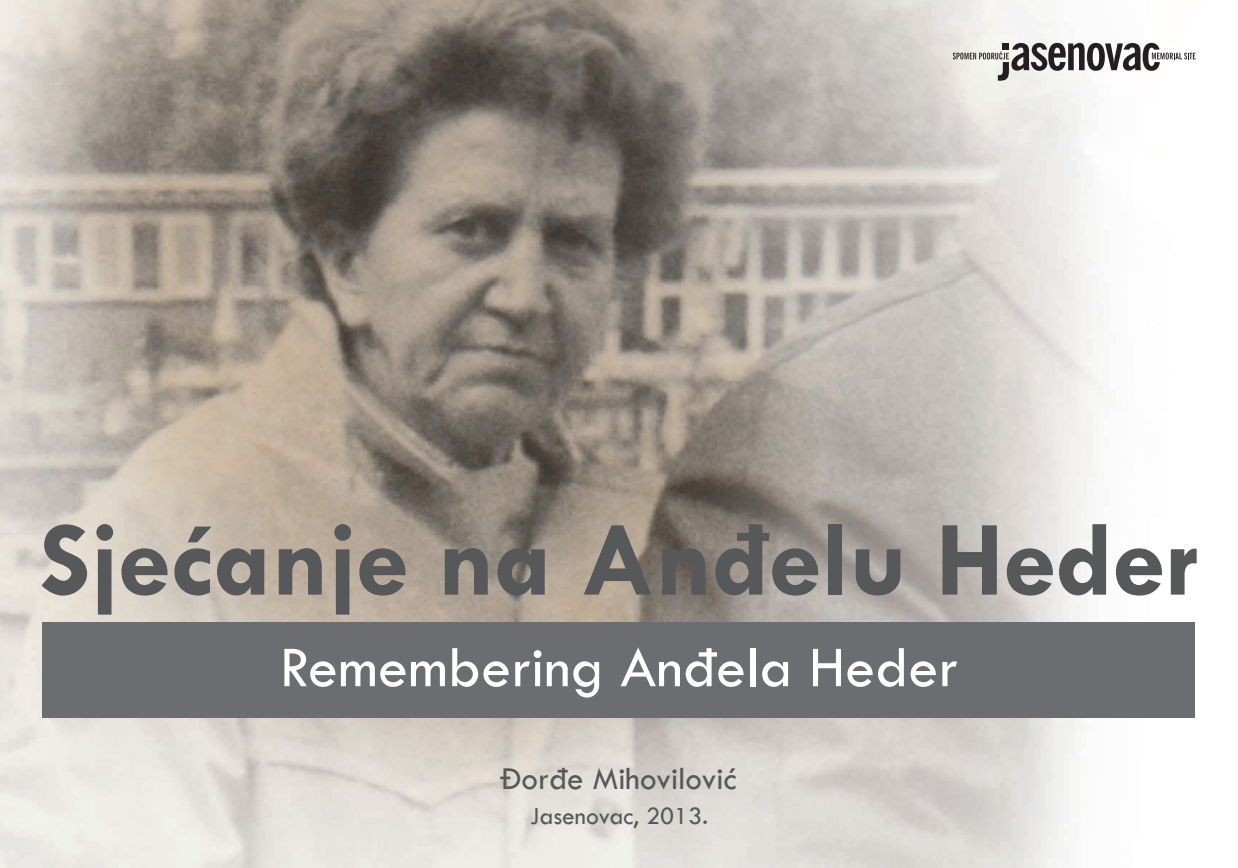
<style>
.page{position:relative;width:1238px;height:868px;background:#fff}
.page>*{position:absolute;margin:0;border:0;box-sizing:border-box;transform-origin:0 0}
.t1{font:700 108px "Tw Cen";color:#57585a}
.t2{font:60px "Tw Cen";color:#fff}
.t3{font:33px "Tw Cen";color:#57585a}
.t4{font:25.5px "Tw Cen";color:#57585a}
</style>
<div class="page">
<img style="left:0;top:0;width:1196px;height:867px">
<div style="left:43px;top:621px;width:1152px;height:96px;background:#6c6d70"></div>
<svg style="left:952px;top:43px;width:243px;height:38px"></svg>
<p class="t1" style="left:39px;top:495px;width:1160px">Sjećanje na Anđelu Heder</p>
<p class="t2" style="left:280px;top:631px;width:680px">Remembering Anđela Heder</p>
<p class="t3" style="left:501px;top:759px;width:236px">Đorđe Mihovilović</p>
<p class="t4" style="left:530px;top:800px;width:179px">Jasenovac, 2013.</p>
</div>
